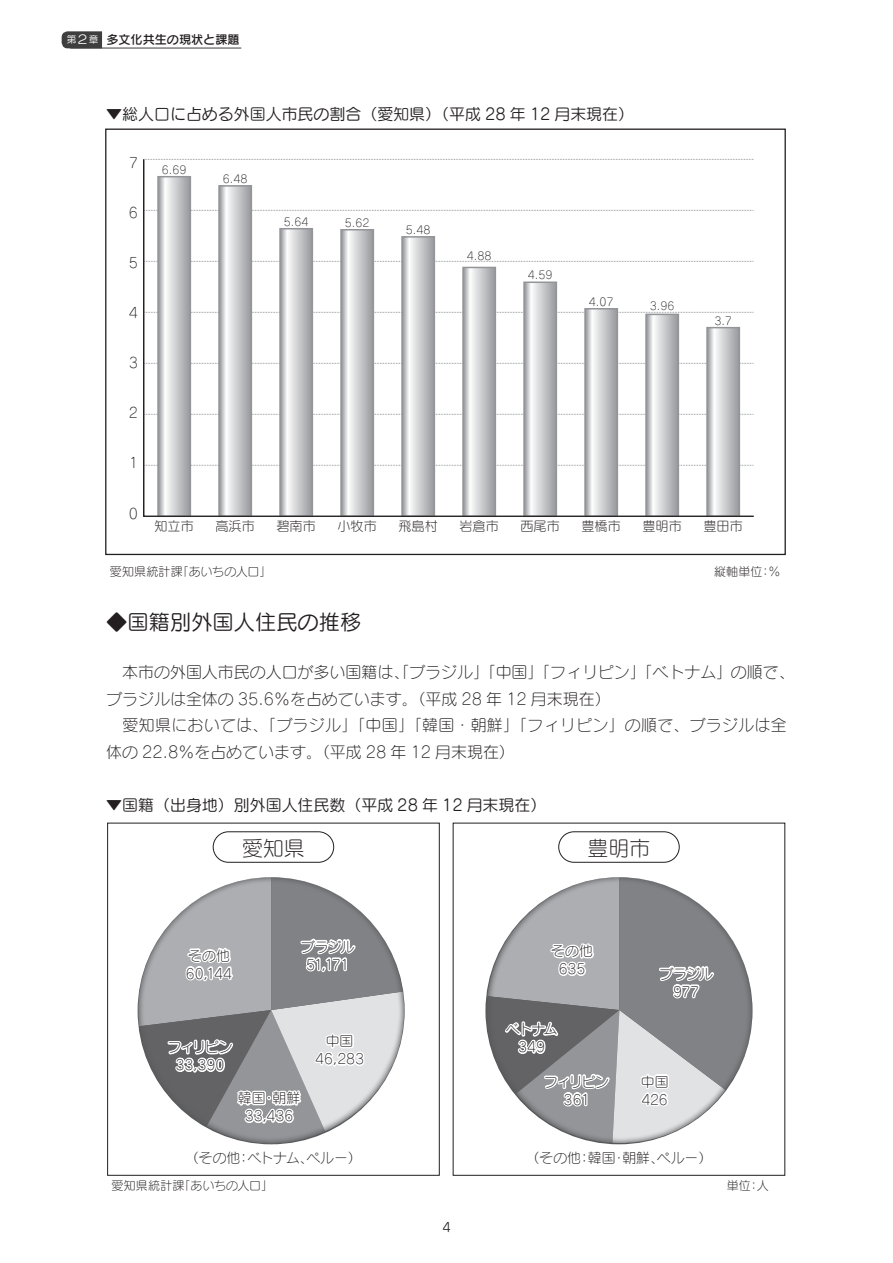
<style>
.page{position:relative;width:893px;height:1263px;background:#fff}
.page>*{position:absolute;margin:0;border:0;box-sizing:border-box;transform-origin:0 0}
.t1{font:21.3px "Seurat Pro M";color:#231f20}
.t2{font:20.85px "Seurat Pro L";color:#231f20}
.t3{font:15.9px/26.5px "Seurat Pro L";color:#231f20}
.t4{font:15.9px "Seurat Pro M";color:#231f20}
.t5{font:14.1px "Seurat Pro L";color:#231f20}
.t6{font:13.8px/18px "Seurat Pro L";letter-spacing:-.005em;color:#231f20;text-align:center}
.t7{font:13.8px/18px "Seurat Pro L";letter-spacing:-.07em;color:#231f20;text-align:center}
.t8{font:13.8px/18px "Seurat Pro L";letter-spacing:-.075em;color:#231f20;text-align:center}
.t9{font:13.2px "Seurat Pro L";color:#231f20}
.t10{font:12.75px "Seurat Pro M";color:#231f20}
.t11{font:12.15px "Seurat Pro DB";color:#231f20}
.t12{font:12px "Seurat Pro L";letter-spacing:.01em;color:#231f20}
.t13{font:10.95px "Seurat Pro L";color:#231f20}
.s1{font-family:"Seurat Pro M";font-size:9.75px;color:#fff}
.s2{font-family:"Seurat Pro M";color:#fff}
</style>
<div class="page">
<hr style="left:70px;top:48px;width:171px;height:1px;background:#3e3e3f">
<svg style="left:62px;top:31px;width:40px;height:17px"></svg>
<svg style="left:143px;top:159px;width:611px;height:358px"></svg>
<div style="left:107px;top:823px;width:333px;height:353px;border:1px solid #231f20"></div>
<div style="left:213px;top:831px;width:121px;height:32px;border:1px solid #231f20;border-radius:15px"></div>
<div style="left:558px;top:831px;width:122px;height:32px;border:1px solid #231f20;border-radius:15px"></div>
<svg style="left:486px;top:877px;width:266px;height:266px"></svg>
<svg style="left:138px;top:877px;width:266px;height:267px"></svg>
<p class="t11" style="left:67px;top:32px;width:174px"><span class="s1">第</span><span class="s2">２</span><span class="s1">章</span> 多文化共生の現状と課題</p>
<p class="t4" style="left:106px;top:104px;width:529px">▼総人口に占める外国人市民の割合（愛知県）（平成 28 年 12 月末現在）</p>
<p class="t5" style="left:129px;top:154px;width:11px">7</p>
<p class="t5" style="left:129px;top:204px;width:11px">6</p>
<p class="t5" style="left:129px;top:254px;width:11px">5</p>
<p class="t5" style="left:129px;top:304px;width:11px">4</p>
<p class="t5" style="left:129px;top:354px;width:11px">3</p>
<p class="t5" style="left:129px;top:404px;width:11px">2</p>
<p class="t5" style="left:129px;top:454px;width:11px">1</p>
<p class="t5" style="left:129px;top:504px;width:11px">0</p>
<p class="t13" style="left:162px;top:163px;width:26px">6.69</p>
<p class="t13" style="left:223px;top:172px;width:26px">6.48</p>
<p class="t13" style="left:284px;top:215px;width:26px">5.64</p>
<p class="t13" style="left:345px;top:216px;width:26px">5.62</p>
<p class="t13" style="left:406px;top:223px;width:26px">5.48</p>
<p class="t13" style="left:467px;top:248px;width:26px">4.88</p>
<p class="t13" style="left:528px;top:268px;width:26px">4.59</p>
<p class="t13" style="left:589px;top:295px;width:26px">4.07</p>
<p class="t13" style="left:650px;top:299px;width:26px">3.96</p>
<p class="t13" style="left:714px;top:314px;width:19px">3.7</p>
<p class="t9" style="left:154px;top:517px;width:41px">知立市</p>
<p class="t9" style="left:215px;top:517px;width:41px">高浜市</p>
<p class="t9" style="left:276px;top:517px;width:41px">碧南市</p>
<p class="t9" style="left:337px;top:517px;width:41px">小牧市</p>
<p class="t9" style="left:398px;top:517px;width:41px">飛島村</p>
<p class="t9" style="left:459px;top:517px;width:41px">岩倉市</p>
<p class="t9" style="left:520px;top:517px;width:41px">西尾市</p>
<p class="t9" style="left:581px;top:517px;width:41px">豊橋市</p>
<p class="t9" style="left:642px;top:517px;width:41px">豊明市</p>
<p class="t9" style="left:703px;top:517px;width:41px">豊田市</p>
<p class="t12" style="left:110px;top:563px;width:163px">愛知県統計課「あいちの人口」</p>
<p class="t12" style="left:714px;top:563px;width:68px">縦軸単位：％</p>
<h1 class="t1" style="left:106px;top:608px;width:257px">◆国籍別外国人住民の推移</h1>
<p class="t3" style="left:106px;top:659px;width:690px">　本市の外国人市民の人口が多い国籍は、「ブラジル」「中国」「フィリピン」「ベトナム」の順で、ブラジルは全体の 35.6％を占めています。（平成 28 年 12 月末現在）<br>　愛知県においては、「ブラジル」「中国」「韓国・朝鮮」「フィリピン」の順で、ブラジルは全体の 22.8％を占めています。（平成 28 年 12 月末現在）</p>
<p class="t4" style="left:106px;top:795px;width:442px">▼国籍（出身地）別外国人住民数（平成 28 年 12 月末現在）</p>
<h2 class="t2" style="left:242px;top:834px;width:64px">愛知県</h2>
<h2 class="t2" style="left:588px;top:834px;width:64px">豊明市</h2>
<p class="t6" style="left:186px;top:946px;width:48px;text-align:left">その他<br>60,144</p>
<p class="t6" style="left:168px;top:1037px;width:66px">フィリピン<br>33,390</p>
<p class="t7" style="left:301px;top:937px;width:55px">ブラジル<br>51,171</p>
<p class="t6" style="left:315px;top:1031px;width:50px">中国<br>46,283</p>
<p class="t6" style="left:551px;top:941px;width:43px">その他<br>635</p>
<p class="t6" style="left:506px;top:1019px;width:53px">ベトナム<br>349</p>
<p class="t6" style="left:659px;top:964px;width:55px">ブラジル<br>977</p>
<p class="t6" style="left:238px;top:1088px;width:64px">韓国・朝鮮<br>33,436</p>
<p class="t8" style="left:544px;top:1072px;width:66px">フィリピン<br>361</p>
<p class="t6" style="left:641px;top:1072px;width:29px;text-align:left">中国<br>426</p>
<p class="t6" style="left:185px;top:1149px;width:178px">（その他：ベトナム、ペルー）</p>
<p class="t6" style="left:526px;top:1149px;width:188px">（その他：韓国・朝鮮、ペルー）</p>
<p class="t12" style="left:112px;top:1178px;width:163px">愛知県統計課「あいちの人口」</p>
<p class="t12" style="left:727px;top:1178px;width:43px">単位：人</p>
<p class="t10" style="left:442px;top:1218px;width:10px">4</p>
</div>
